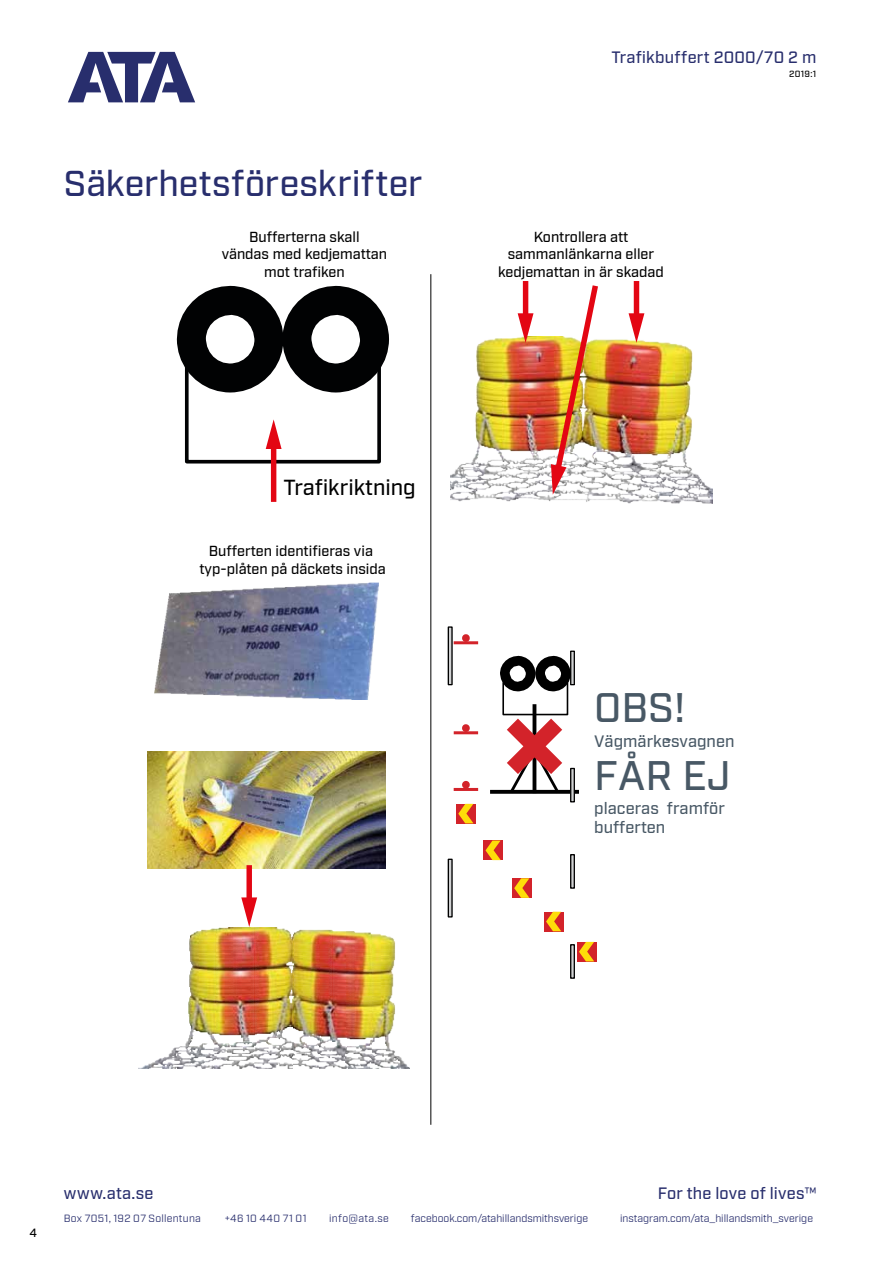
<style>
.page{position:relative;width:893px;height:1263px;background:#fff}
.page>*{position:absolute;margin:0;border:0;box-sizing:border-box;transform-origin:0 0}
.t1{font:500 41.25px "Industry";color:#485865}
.t2{font:500 36px "Industry";letter-spacing:.005em;color:#282e6d}
.t3{font:500 21.75px "Industry";color:#000}
.t4{font:500 16.5px "Industry";letter-spacing:.015em;color:#282e6d}
.t5{font:500 16.5px/19.8px "Industry";color:#485865}
.t6{font:500 14.55px/17.4px "Industry";color:#000;text-align:center}
.t7{font:500 12px "Industry";color:#000}
.t8{font:10.5px "Industry";color:#282e6d}
.t9{font:10.5px "Industry";letter-spacing:.03em;color:#282e6d}
.t10{font:10.5px "Industry";letter-spacing:.045em;color:#282e6d}
.t11{font:10.5px "Industry";letter-spacing:.035em;color:#282e6d}
.t12{font:500 9px "Industry";color:#000}
.s1{font-family:"Arial";font-weight:400}
</style>
<div class="page">
<svg style="left:68px;top:52px;width:127px;height:50px"></svg>
<svg style="left:177px;top:286px;width:212px;height:106px"></svg>
<div style="left:185px;top:364px;width:196px;height:99px;border:4px solid #010203"></div>
<img style="left:450px;top:337px;width:262px;height:167px">
<img style="left:154px;top:582px;width:225px;height:117px">
<img style="left:147px;top:752px;width:238px;height:117px">
<img style="left:138px;top:927px;width:271px;height:142px">
<hr style="left:430px;top:274px;width:1px;height:851px;background:#000">
<div style="left:271px;top:444px;width:5px;height:58px;background:#e30613"></div>
<svg style="left:266px;top:419px;width:16px;height:30px"></svg>
<div style="left:523px;top:281px;width:5px;height:38px;background:#e30613"></div>
<svg style="left:518px;top:313px;width:15px;height:30px"></svg>
<div style="left:634px;top:281px;width:5px;height:38px;background:#e30613"></div>
<svg style="left:629px;top:313px;width:15px;height:30px"></svg>
<img style="left:551px;top:285px;width:51px;height:210px">
<div style="left:246px;top:865px;width:6px;height:38px;background:#e30613"></div>
<svg style="left:241px;top:897px;width:16px;height:30px"></svg>
<div style="left:448px;top:627px;width:5px;height:58px;background:#d1d2d3"></div>
<div style="left:448px;top:626px;width:5px;height:59px;border:1px solid #000"></div>
<hr style="left:454px;top:788px;width:24px;height:3px;background:#d3232a">
<svg style="left:462px;top:781px;width:8px;height:7px"></svg>
<div style="left:448px;top:859px;width:5px;height:58px;background:#d1d2d3"></div>
<div style="left:448px;top:859px;width:5px;height:58px;border:1px solid #000"></div>
<div style="left:570px;top:651px;width:5px;height:34px;background:#d1d2d3"></div>
<div style="left:570px;top:651px;width:5px;height:34px;border:1px solid #000"></div>
<div style="left:570px;top:945px;width:5px;height:33px;background:#d1d2d3"></div>
<div style="left:570px;top:944px;width:5px;height:35px;border:1px solid #000"></div>
<hr style="left:490px;top:790px;width:89px;height:4px;background:#3b3b3b">
<svg style="left:490px;top:702px;width:89px;height:91px"></svg>
<svg style="left:500px;top:656px;width:71px;height:35px"></svg>
<div style="left:502px;top:682px;width:66px;height:33px;border:2px solid #000"></div>
<div style="left:570px;top:768px;width:5px;height:34px;background:#d1d2d3"></div>
<div style="left:570px;top:768px;width:5px;height:34px;border:1px solid #000"></div>
<div style="left:570px;top:855px;width:5px;height:33px;background:#d1d2d3"></div>
<div style="left:570px;top:854px;width:5px;height:35px;border:1px solid #000"></div>
<div style="left:577px;top:942px;width:19px;height:19px;background:#d3232a"></div>
<svg style="left:579px;top:942px;width:15px;height:19px"></svg>
<div style="left:512px;top:878px;width:20px;height:20px;background:#d3232a"></div>
<svg style="left:514px;top:878px;width:15px;height:20px"></svg>
<div style="left:544px;top:912px;width:19px;height:19px;background:#d3232a"></div>
<svg style="left:546px;top:912px;width:15px;height:19px"></svg>
<div style="left:483px;top:840px;width:20px;height:20px;background:#d3232a"></div>
<svg style="left:485px;top:840px;width:16px;height:20px"></svg>
<div style="left:456px;top:804px;width:20px;height:19px;background:#d3232a"></div>
<svg style="left:458px;top:804px;width:15px;height:19px"></svg>
<hr style="left:454px;top:641px;width:24px;height:3px;background:#d3232a">
<svg style="left:462px;top:634px;width:8px;height:8px"></svg>
<hr style="left:454px;top:731px;width:24px;height:3px;background:#d3232a">
<svg style="left:462px;top:724px;width:8px;height:8px"></svg>
<h2 class="t2" style="left:64px;top:162px;width:360px">Säkerhetsföreskrifter</h2>
<p class="t4" style="left:612px;top:48px;width:206px">Trafikbuffert 2000/70 2 m</p>
<p class="t12" style="left:789px;top:68px;width:29px">2019:1</p>
<p class="t6" style="left:222px;top:228px;width:167px">Bufferterna skall<br>vändas med kedjemattan mot trafiken</p>
<p class="t6" style="left:498px;top:228px;width:167px">Kontrollera att sammanlänkarna eller kedjemattan in är skadad</p>
<h3 class="t3" style="left:283px;top:474px;width:134px">Trafikriktning</h3>
<p class="t6" style="left:199px;top:543px;width:188px">Bufferten identifieras via typ-plåten på däckets insida</p>
<h1 class="t1" style="left:594px;top:683px;width:93px">OBS!</h1>
<p class="t5" style="left:594px;top:731px;width:142px">Vägmärke<span class="s1">-</span>svagnen</p>
<h1 class="t1" style="left:594px;top:751px;width:138px">FÅR EJ</h1>
<p class="t5" style="left:594px;top:798px;width:132px">placeras framför bufferten</p>
<p class="t7" style="left:29px;top:1226px;width:9px">4</p>
<p class="t4" style="left:64px;top:1183px;width:91px">www.ata.se</p>
<p class="t4" style="left:658px;top:1184px;width:160px">For the love of lives™</p>
<p class="t9" style="left:64px;top:1212px;width:139px">Box 7051, 192 07 Sollentuna</p>
<p class="t10" style="left:225px;top:1212px;width:83px">+46 10 440 71 01</p>
<p class="t11" style="left:329px;top:1212px;width:61px">info@ata.se</p>
<p class="t8" style="left:411px;top:1212px;width:179px">facebook.com/atahillandsmithsverige</p>
<p class="t8" style="left:620px;top:1212px;width:194px">instagram.com/ata_hillandsmith_sverige</p>
</div>
